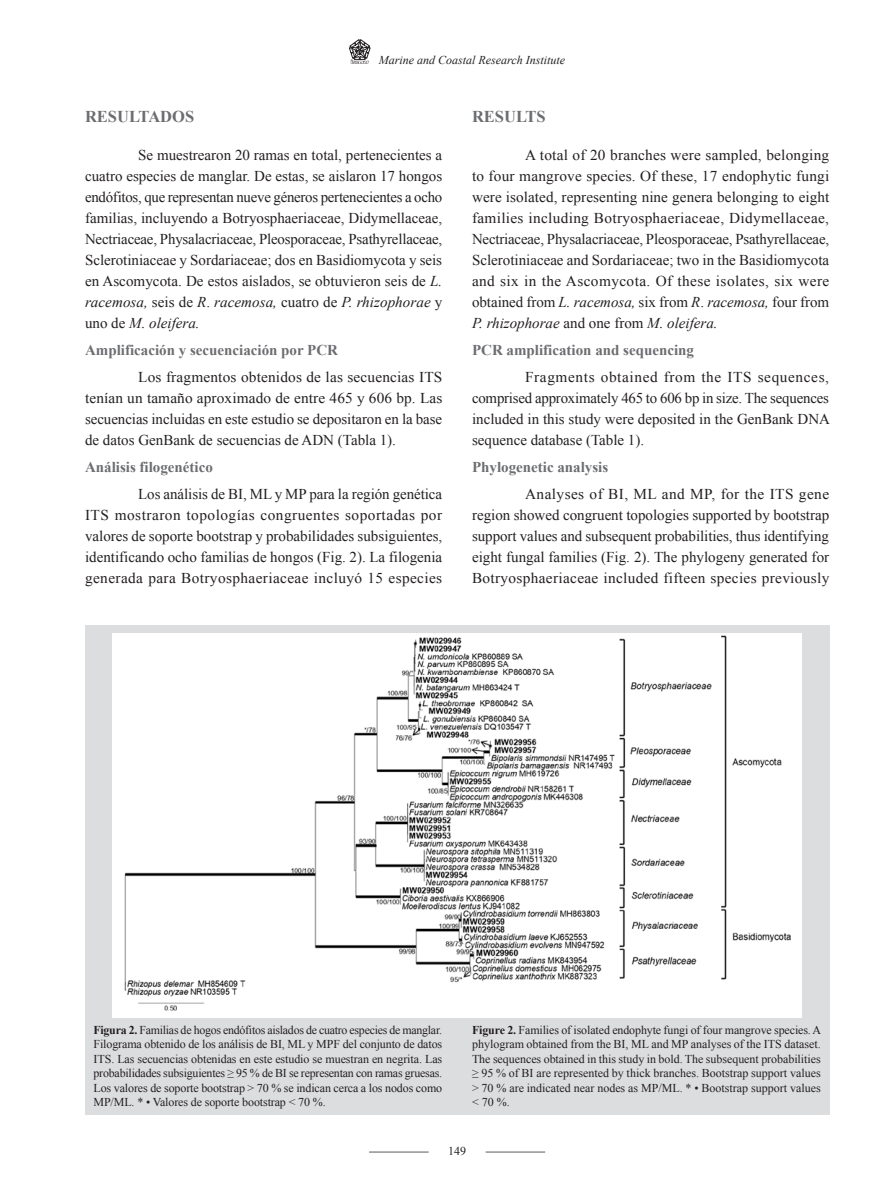
<style>
.page{position:relative;width:893px;height:1191px;background:#fff}
.page>*{position:absolute;margin:0;border:0;box-sizing:border-box;transform-origin:0 0}
.t1{font:700 16.5px "Times New Roman";color:#6c6d70}
.t2{font:15px/21px "Times New Roman";color:#231f20;text-align:justify}
.t3{font:700 15px "Times New Roman";color:#6c6d70}
.t4{font:12px/14.4px "Times New Roman";color:#231f20;text-align:justify}
.t5{font:italic 12px "Times New Roman";color:#231f20}
.s1{font-style:italic}
.s2{font-weight:700}
</style>
<div class="page">
<svg style="left:349px;top:39px;width:21px;height:25px"></svg>
<hr style="left:369px;top:1151px;width:60px;height:1px;background:#6c6d70">
<hr style="left:486px;top:1151px;width:59px;height:1px;background:#6c6d70">
<div style="left:85px;top:625px;width:744px;height:489px;background:#dcdddf"></div>
<img style="left:113px;top:634px;width:688px;height:383px">
<p class="t5" style="left:379px;top:52px;width:188px">Marine and Coastal Research Institute</p>
<p class="t1" style="left:85px;top:105px;width:111px">RESULTADOS</p>
<p class="t2" style="left:85px;top:144px;width:359px;text-indent:53px">Se muestrearon 20 ramas en total, pertenecientes a cuatro especies de manglar. De estas, se aislaron 17 hongos endófitos, que representan nueve géneros pertenecientes a ocho familias, incluyendo a Botryosphaeriaceae, Didymellaceae, Nectriaceae, Physalacriaceae, Pleosporaceae, Psathyrellaceae, Sclerotiniaceae y Sordariaceae; dos en Basidiomycota y seis en Ascomycota. De estos aislados, se obtuvieron seis de <span class="s1">L. racemosa,</span> seis de <span class="s1">R</span>. <span class="s1">racemosa,</span> cuatro de <span class="s1">P. rhizophorae</span> y uno de <span class="s1">M. oleifera.</span></p>
<p class="t3" style="left:85px;top:339px;width:255px">Amplificación y secuenciación por PCR</p>
<p class="t2" style="left:85px;top:366px;width:359px;text-indent:53px">Los fragmentos obtenidos de las secuencias ITS tenían un tamaño aproximado de entre 465 y 606 bp. Las secuencias incluidas en este estudio se depositaron en la base de datos GenBank de secuencias de ADN (Tabla 1).</p>
<p class="t3" style="left:85px;top:456px;width:129px">Análisis filogenético</p>
<p class="t2" style="left:85px;top:483px;width:359px;text-indent:53px">Los análisis de BI, ML y MP para la región genética ITS mostraron topologías congruentes soportadas por valores de soporte bootstrap y probabilidades subsiguientes, identificando ocho familias de hongos (Fig. 2). La filogenia generada para Botryosphaeriaceae incluyó 15 especies</p>
<p class="t1" style="left:472px;top:105px;width:75px">RESULTS</p>
<p class="t2" style="left:472px;top:144px;width:359px;text-indent:53px">A total of 20 branches were sampled, belonging to four mangrove species. Of these, 17 endophytic fungi were isolated, representing nine genera belonging to eight families including Botryosphaeriaceae, Didymellaceae, Nectriaceae, Physalacriaceae, Pleosporaceae, Psathyrellaceae, Sclerotiniaceae and Sordariaceae; two in the Basidiomycota and six in the Ascomycota. Of these isolates, six were obtained from <span class="s1">L. racemosa,</span> six from <span class="s1">R</span>. <span class="s1">racemosa,</span> four from <span class="s1">P. rhizophorae</span> and one from <span class="s1">M. oleifera.</span></p>
<p class="t3" style="left:472px;top:339px;width:224px">PCR amplification and sequencing</p>
<p class="t2" style="left:472px;top:366px;width:359px;text-indent:53px">Fragments obtained from the ITS sequences, comprised approximately 465 to 606 bp in size. The sequences included in this study were deposited in the GenBank DNA sequence database (Table 1).</p>
<p class="t3" style="left:472px;top:456px;width:138px">Phylogenetic analysis</p>
<p class="t2" style="left:472px;top:483px;width:359px;text-indent:53px">Analyses of BI, ML and MP, for the ITS gene region showed congruent topologies supported by bootstrap support values and subsequent probabilities, thus identifying eight fungal families (Fig. 2). The phylogeny generated for Botryosphaeriaceae included fifteen species previously</p>
<p class="t4" style="left:94px;top:1022px;width:350px"><span class="s2">Figura 2.</span> Familias de hogos endófitos aislados de cuatro especies de manglar.<br>Filograma obtenido de los análisis de BI, ML y MPF del conjunto de datos ITS. Las secuencias obtenidas en este estudio se muestran en negrita. Las probabilidades subsiguientes ≥ 95 % de BI se representan con ramas gruesas.<br>Los valores de soporte bootstrap &gt; 70 % se indican cerca a los nodos como MP/ML. * • Valores de soporte bootstrap &lt; 70 %.</p>
<p class="t4" style="left:472px;top:1022px;width:351px"><span class="s2">Figure 2.</span> Families of isolated endophyte fungi of four mangrove species. A phylogram obtained from the BI, ML and MP analyses of the ITS dataset.<br>The sequences obtained in this study in bold. The subsequent probabilities ≥ 95 % of BI are represented by thick branches. Bootstrap support values &gt; 70 % are indicated near nodes as MP/ML. * • Bootstrap support values &lt; 70 %.</p>
<p class="t4" style="left:448px;top:1144px;width:19px">149</p>
</div>
